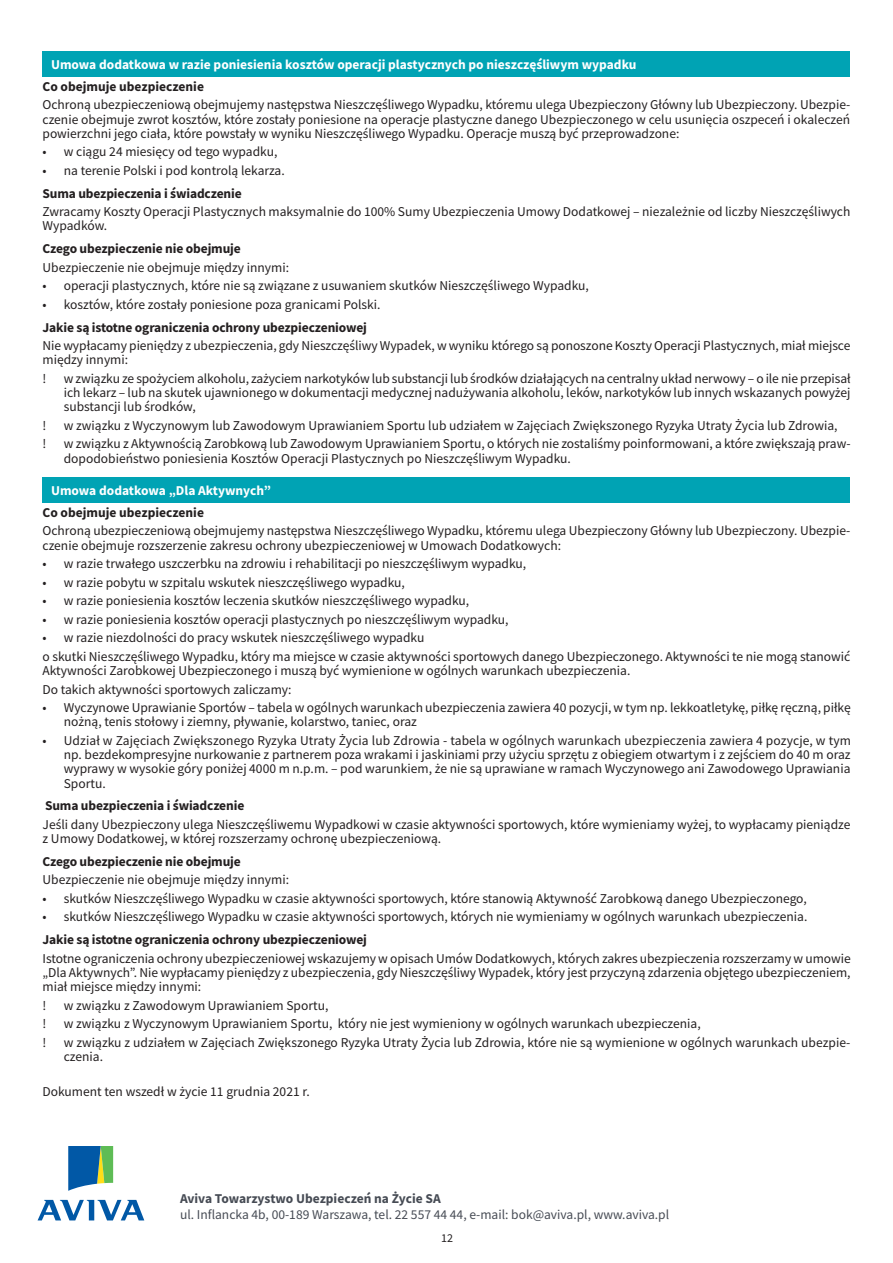
<style>
.page{position:relative;width:893px;height:1263px;background:#fff}
.page>*{position:absolute;margin:0;border:0;box-sizing:border-box;transform-origin:0 0}
.t1{font:13.5px/14.2px "Source Sans Pro";color:#231f20}
.t2{font:700 13.5px "Source Sans Pro";letter-spacing:-.01em;color:#231f20}
.t3{font:700 13.5px "Source Sans Pro";color:#fff}
.t4{font:13.5px "Source Sans Pro";color:#464b54}
.t5{font:700 13.5px "Source Sans Pro";color:#464b54}
.t6{font:12px "Source Sans Pro";color:#231f20}
</style>
<div class="page">
<div style="left:43px;top:51px;width:807px;height:26px;background:#00a3b4"></div>
<div style="left:43px;top:477px;width:807px;height:25px;background:#00a3b4"></div>
<svg style="left:68px;top:1146px;width:45px;height:45px;background:#458a99"></svg>
<svg style="left:38px;top:1200px;width:106px;height:20px"></svg>
<p class="t3" style="left:51px;top:55px;width:587px">Umowa dodatkowa w razie poniesienia kosztów operacji plastycznych po nieszczęśliwym wypadku</p>
<p class="t2" style="left:43px;top:77px;width:163px">Co obejmuje ubezpieczenie</p>
<p class="t1" style="left:43px;top:98px;width:809px;text-align:justify">Ochroną ubezpieczeniową obejmujemy następstwa Nieszczęśliwego Wypadku, któremu ulega Ubezpieczony Główny lub Ubezpieczony. Ubezpie&shy;czenie obejmuje zwrot kosztów, które zostały poniesione na operacje plastyczne danego Ubezpieczonego w celu usunięcia oszpeceń i okaleczeń powierzchni jego ciała, które powstały w wyniku Nieszczęśliwego Wypadku. Operacje muszą być przeprowadzone:</p>
<p class="t1" style="left:43px;top:145px;width:236px">• w ciągu 24 miesięcy od tego wypadku,</p>
<p class="t1" style="left:43px;top:163px;width:244px">• na terenie Polski i pod kontrolą lekarza.</p>
<p class="t2" style="left:43px;top:184px;width:201px">Suma ubezpieczenia i świadczenie</p>
<p class="t1" style="left:43px;top:205px;width:809px">Zwracamy Koszty Operacji Plastycznych maksymalnie do 100% Sumy Ubezpieczenia Umowy Dodatkowej – niezależnie od liczby Nieszczęśliwych<br>Wypadków.</p>
<p class="t2" style="left:43px;top:240px;width:200px">Czego ubezpieczenie nie obejmuje</p>
<p class="t1" style="left:43px;top:260px;width:248px">Ubezpieczenie nie obejmuje między innymi:</p>
<p class="t1" style="left:43px;top:279px;width:548px">• operacji plastycznych, które nie są związane z usuwaniem skutków Nieszczęśliwego Wypadku,</p>
<p class="t1" style="left:43px;top:297px;width:339px">• kosztów, które zostały poniesione poza granicami Polski.</p>
<p class="t2" style="left:43px;top:318px;width:326px">Jakie są istotne ograniczenia ochrony ubezpieczeniowej</p>
<p class="t1" style="left:43px;top:338px;width:809px">Nie wypłacamy pieniędzy z ubezpieczenia, gdy Nieszczęśliwy Wypadek, w wyniku którego są ponoszone Koszty Operacji Plastycznych, miał miejsce między innymi:</p>
<p class="t1" style="left:43px;top:371px;width:5px">!</p>
<p class="t1" style="left:64px;top:371px;width:788px;text-align:justify">w związku ze spożyciem alkoholu, zażyciem narkotyków lub substancji lub środków działających na centralny układ nerwowy – o ile nie przepisał ich lekarz – lub na skutek ujawnionego w dokumentacji medycznej nadużywania alkoholu, leków, narkotyków lub innych wskazanych powyżej substancji lub środków,</p>
<p class="t1" style="left:43px;top:418px;width:5px">!</p>
<p class="t1" style="left:64px;top:418px;width:775px">w związku z Wyczynowym lub Zawodowym Uprawianiem Sportu lub udziałem w Zajęciach Zwiększonego Ryzyka Utraty Życia lub Zdrowia,</p>
<p class="t1" style="left:43px;top:437px;width:5px">!</p>
<p class="t1" style="left:64px;top:437px;width:788px">w związku z Aktywnością Zarobkową lub Zawodowym Uprawianiem Sportu, o których nie zostaliśmy poinformowani, a które zwiększają praw&shy;dopodobieństwo poniesienia Kosztów Operacji Plastycznych po Nieszczęśliwym Wypadku.</p>
<p class="t3" style="left:51px;top:481px;width:222px">Umowa dodatkowa „Dla Aktywnych”</p>
<p class="t2" style="left:43px;top:503px;width:163px">Co obejmuje ubezpieczenie</p>
<p class="t1" style="left:43px;top:524px;width:809px">Ochroną ubezpieczeniową obejmujemy następstwa Nieszczęśliwego Wypadku, któremu ulega Ubezpieczony Główny lub Ubezpieczony. Ubezpie&shy;czenie obejmuje rozszerzenie zakresu ochrony ubezpieczeniowej w Umowach Dodatkowych:</p>
<p class="t1" style="left:43px;top:556px;width:485px">• w razie trwałego uszczerbku na zdrowiu i rehabilitacji po nieszczęśliwym wypadku,</p>
<p class="t1" style="left:43px;top:575px;width:364px">• w razie pobytu w szpitalu wskutek nieszczęśliwego wypadku,</p>
<p class="t1" style="left:43px;top:593px;width:428px">• w razie poniesienia kosztów leczenia skutków nieszczęśliwego wypadku,</p>
<p class="t1" style="left:43px;top:612px;width:468px">• w razie poniesienia kosztów operacji plastycznych po nieszczęśliwym wypadku,</p>
<p class="t1" style="left:43px;top:628px;width:809px;line-height:18.5px">• w razie niezdolności do pracy wskutek nieszczęśliwego wypadku<br>o skutki Nieszczęśliwego Wypadku, który ma miejsce w czasie aktywności sportowych danego Ubezpieczonego. Aktywności te nie mogą stanowić</p>
<p class="t1" style="left:43px;top:661px;width:589px;line-height:18.5px">Aktywności Zarobkowej Ubezpieczonego i muszą być wymienione w ogólnych warunkach ubezpieczenia.<br>Do takich aktywności sportowych zaliczamy:</p>
<p class="t1" style="left:64px;top:700px;width:788px;text-indent:-21px">• Wyczynowe Uprawianie Sportów – tabela w ogólnych warunkach ubezpieczenia zawiera 40 pozycji, w tym np. lekkoatletykę, piłkę ręczną, piłkę nożną, tenis stołowy i ziemny, pływanie, kolarstwo, taniec, oraz</p>
<p class="t1" style="left:64px;top:733px;width:789px;text-align:justify;text-indent:-21px">• Udział w Zajęciach Zwiększonego Ryzyka Utraty Życia lub Zdrowia - tabela w ogólnych warunkach ubezpieczenia zawiera 4 pozycje, w tym np. bezdekompresyjne nurkowanie z partnerem poza wrakami i jaskiniami przy użyciu sprzętu z obiegiem otwartym i z zejściem do 40 m oraz wyprawy w wysokie góry poniżej 4000 m n.p.m. – pod warunkiem, że nie są uprawiane w ramach Wyczynowego ani Zawodowego Uprawiania Sportu.</p>
<p class="t2" style="left:45px;top:797px;width:201px">Suma ubezpieczenia i świadczenie</p>
<p class="t1" style="left:43px;top:817px;width:809px">Jeśli dany Ubezpieczony ulega Nieszczęśliwemu Wypadkowi w czasie aktywności sportowych, które wymieniamy wyżej, to wypłacamy pieniądze z Umowy Dodatkowej, w której rozszerzamy ochronę ubezpieczeniową.</p>
<p class="t2" style="left:43px;top:852px;width:200px">Czego ubezpieczenie nie obejmuje</p>
<p class="t1" style="left:43px;top:873px;width:248px">Ubezpieczenie nie obejmuje między innymi:</p>
<p class="t1" style="left:43px;top:891px;width:766px">• skutków Nieszczęśliwego Wypadku w czasie aktywności sportowych, które stanowią Aktywność Zarobkową danego Ubezpieczonego,</p>
<p class="t1" style="left:43px;top:910px;width:766px">• skutków Nieszczęśliwego Wypadku w czasie aktywności sportowych, których nie wymieniamy w ogólnych warunkach ubezpieczenia.</p>
<p class="t2" style="left:43px;top:930px;width:326px">Jakie są istotne ograniczenia ochrony ubezpieczeniowej</p>
<p class="t1" style="left:43px;top:951px;width:810px;text-align:justify">Istotne ograniczenia ochrony ubezpieczeniowej wskazujemy w opisach Umów Dodatkowych, których zakres ubezpieczenia rozszerzamy w umowie „Dla Aktywnych”. Nie wypłacamy pieniędzy z ubezpieczenia, gdy Nieszczęśliwy Wypadek, który jest przyczyną zdarzenia objętego ubezpieczeniem, miał miejsce między innymi:</p>
<p class="t1" style="left:43px;top:998px;width:5px">!</p>
<p class="t1" style="left:64px;top:998px;width:266px">w związku z Zawodowym Uprawianiem Sportu,</p>
<p class="t1" style="left:43px;top:1016px;width:5px">!</p>
<p class="t1" style="left:64px;top:1016px;width:638px">w związku z Wyczynowym Uprawianiem Sportu, który nie jest wymieniony w ogólnych warunkach ubezpieczenia,</p>
<p class="t1" style="left:43px;top:1035px;width:5px">!</p>
<p class="t1" style="left:64px;top:1035px;width:788px">w związku z udziałem w Zajęciach Zwiększonego Ryzyka Utraty Życia lub Zdrowia, które nie są wymienione w ogólnych warunkach ubezpie&shy;czenia.</p>
<p class="t1" style="left:43px;top:1084px;width:269px">Dokument ten wszedł w życie 11 grudnia 2021 r.</p>
<p class="t5" style="left:180px;top:1189px;width:262px">Aviva Towarzystwo Ubezpieczeń na Życie SA</p>
<p class="t4" style="left:180px;top:1206px;width:491px">ul. Inflancka 4b, 00-189 Warszawa, tel. 22 557 44 44, e-mail: bok@aviva.pl, www.aviva.pl</p>
<p class="t6" style="left:441px;top:1230px;width:13px">12</p>
</div>
